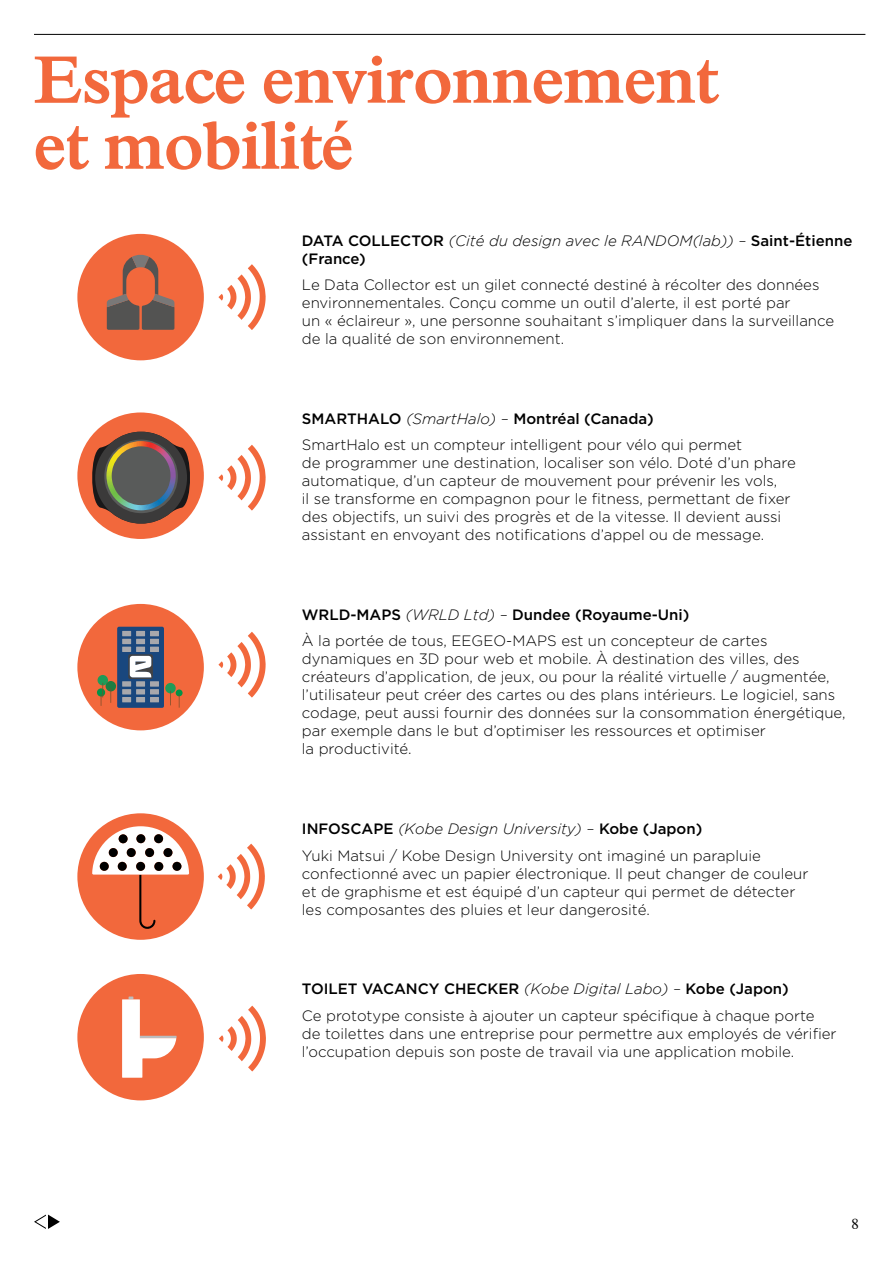
<style>
.page{position:relative;width:893px;height:1263px;background:#fff}
.page>*{position:absolute;margin:0;border:0;box-sizing:border-box;transform-origin:0 0}
.t1{font:600 66px/66px "Times BQ";color:#f2683c}
.t2{font:300 15px/18px "Gotham";color:#000}
.t3{font:500 15px/18px "Gotham";color:#000}
.t4{font:italic 300 15px "Gotham";color:#000}
.t5{font:15px "Times";color:#000}
.s1{font-weight:300;font-style:italic}
.s2{font-weight:500;font-style:normal}
</style>
<div class="page">
<svg style="left:34px;top:1214px;width:26px;height:15px"></svg>
<hr style="left:34px;top:34px;width:831px;height:1px;background:#000">
<div style="left:77px;top:974px;width:127px;height:126px;background:#f2683c;border-radius:50%"></div>
<svg style="left:219px;top:1006px;width:47px;height:65px"></svg>
<svg style="left:122px;top:996px;width:55px;height:82px"></svg>
<div style="left:77px;top:412px;width:127px;height:127px;background:#f2683c;border-radius:50%"></div>
<svg style="left:218px;top:445px;width:48px;height:65px"></svg>
<svg style="left:90px;top:428px;width:103px;height:99px"></svg>
<div style="left:77px;top:604px;width:127px;height:126px;background:#f2683c;border-radius:50%"></div>
<svg style="left:218px;top:632px;width:48px;height:65px"></svg>
<svg style="left:117px;top:627px;width:47px;height:81px;background:#3d608a"></svg>
<div style="left:165px;top:683px;width:11px;height:10px;background:#1f9b58;border-radius:50%"></div>
<div style="left:176px;top:689px;width:7px;height:7px;background:#039347;border-radius:50%"></div>
<div style="left:98px;top:675px;width:10px;height:10px;background:#1f9b58;border-radius:50%"></div>
<div style="left:106px;top:681px;width:10px;height:10px;background:#1d7d41;border-radius:50%"></div>
<svg style="left:97px;top:688px;width:8px;height:8px"></svg>
<svg style="left:170px;top:691px;width:1px;height:14px"></svg>
<svg style="left:179px;top:694px;width:1px;height:14px"></svg>
<svg style="left:110px;top:688px;width:1px;height:15px"></svg>
<svg style="left:101px;top:683px;width:2px;height:23px"></svg>
<div style="left:136px;top:639px;width:9px;height:5px;background:#a8a8ac"></div>
<div style="left:150px;top:689px;width:9px;height:5px;background:#a8a8ac"></div>
<div style="left:122px;top:689px;width:9px;height:5px;background:#a8a8ac"></div>
<div style="left:136px;top:681px;width:9px;height:6px;background:#a8a8ac"></div>
<div style="left:150px;top:681px;width:9px;height:6px;background:#a8a8ac"></div>
<div style="left:122px;top:681px;width:9px;height:6px;background:#a8a8ac"></div>
<div style="left:122px;top:697px;width:9px;height:5px;background:#a8a8ac"></div>
<div style="left:150px;top:697px;width:9px;height:5px;background:#a8a8ac"></div>
<div style="left:136px;top:697px;width:9px;height:5px;background:#a8a8ac"></div>
<div style="left:136px;top:647px;width:9px;height:5px;background:#a8a8ac"></div>
<div style="left:150px;top:647px;width:9px;height:5px;background:#a8a8ac"></div>
<div style="left:122px;top:647px;width:9px;height:5px;background:#a8a8ac"></div>
<div style="left:122px;top:639px;width:9px;height:5px;background:#a8a8ac"></div>
<div style="left:150px;top:639px;width:9px;height:5px;background:#a8a8ac"></div>
<div style="left:136px;top:689px;width:9px;height:5px;background:#a8a8ac"></div>
<div style="left:136px;top:631px;width:9px;height:5px;background:#a8a8ac"></div>
<div style="left:122px;top:631px;width:9px;height:5px;background:#a8a8ac"></div>
<div style="left:150px;top:631px;width:9px;height:5px;background:#a8a8ac"></div>
<div style="left:77px;top:813px;width:127px;height:127px;background:#f2683c;border-radius:50%"></div>
<svg style="left:218px;top:844px;width:47px;height:65px"></svg>
<svg style="left:92px;top:826px;width:97px;height:103px"></svg>
<div style="left:109px;top:848px;width:9px;height:9px;background:#000;border-radius:50%"></div>
<div style="left:127px;top:848px;width:9px;height:9px;background:#000;border-radius:50%"></div>
<div style="left:145px;top:848px;width:9px;height:9px;background:#000;border-radius:50%"></div>
<div style="left:118px;top:862px;width:9px;height:9px;background:#000;border-radius:50%"></div>
<div style="left:136px;top:862px;width:9px;height:9px;background:#000;border-radius:50%"></div>
<div style="left:154px;top:862px;width:9px;height:9px;background:#000;border-radius:50%"></div>
<div style="left:119px;top:834px;width:9px;height:9px;background:#000;border-radius:50%"></div>
<div style="left:136px;top:834px;width:9px;height:9px;background:#000;border-radius:50%"></div>
<div style="left:154px;top:834px;width:9px;height:9px;background:#000;border-radius:50%"></div>
<div style="left:163px;top:848px;width:9px;height:9px;background:#000;border-radius:50%"></div>
<div style="left:172px;top:862px;width:9px;height:9px;background:#000;border-radius:50%"></div>
<div style="left:100px;top:862px;width:9px;height:9px;background:#000;border-radius:50%"></div>
<div style="left:77px;top:234px;width:127px;height:126px;background:#f2683c;border-radius:50%"></div>
<svg style="left:218px;top:264px;width:48px;height:66px"></svg>
<svg style="left:107px;top:254px;width:67px;height:76px"></svg>
<p class="t1" style="left:34px;top:48px;width:685px">Espace environnement et mobilité</p>
<p class="t3" style="left:302px;top:231px;width:552px">DATA COLLECTOR <span class="s1">(Cité du design avec le RANDOM(lab)) –</span> Saint-Étienne (France)</p>
<p class="t2" style="left:302px;top:276px;width:534px">Le Data Collector est un gilet connecté destiné à récolter des données environnementales. Conçu comme un outil d’alerte, il est porté par<br>un « éclaireur », une personne souhaitant s’impliquer dans la surveillance de la qualité de son environnement.</p>
<p class="t3" style="left:302px;top:409px;width:353px">SMARTHALO <span class="s1">(SmartHalo) –</span> Montréal (Canada)</p>
<p class="t2" style="left:302px;top:436px;width:495px">SmartHalo est un compteur intelligent pour vélo qui permet<br>de programmer une destination, localiser son vélo. Doté d’un phare automatique, d’un capteur de mouvement pour prévenir les vols,<br>il se transforme en compagnon pour le fitness, permettant de fixer des objectifs, un suivi des progrès et de la vitesse. Il devient aussi assistant en envoyant des notifications d’appel ou de message.</p>
<p class="t3" style="left:302px;top:605px;width:389px">WRLD-MAPS <span class="s1">(WRLD Ltd) –</span> Dundee (Royaume-Uni)</p>
<p class="t2" style="left:302px;top:632px;width:545px">À la portée de tous, EEGEO-MAPS est un concepteur de cartes dynamiques en 3D pour web et mobile. À destination des villes, des créateurs d’application, de jeux, ou pour la réalité virtuelle / augmentée, l’utilisateur peut créer des cartes ou des plans intérieurs. Le logiciel, sans codage, peut aussi fournir des données sur la consommation énergétique, par exemple dans le but d’optimiser les ressources et optimiser<br>la productivité.</p>
<p class="t4" style="left:302px;top:820px;width:402px"><span class="s2">INFOSCAPE</span> (Kobe Design University) – <span class="s2">Kobe (Japon)</span></p>
<p class="t2" style="left:302px;top:846px;width:508px">Yuki Matsui / Kobe Design University ont imaginé un parapluie confectionné avec un papier électronique. Il peut changer de couleur et de graphisme et est équipé d’un capteur qui permet de détecter les composantes des pluies et leur dangerosité.</p>
<p class="t3" style="left:302px;top:979px;width:488px">TOILET VACANCY CHECKER <span class="s1">(Kobe Digital Labo) –</span> Kobe (Japon)</p>
<p class="t2" style="left:302px;top:1006px;width:536px">Ce prototype consiste à ajouter un capteur spécifique à chaque porte de toilettes dans une entreprise pour permettre aux employés de vérifier l’occupation depuis son poste de travail via une application mobile.</p>
<p class="t5" style="left:851px;top:1210px;width:9px">8</p>
</div>
